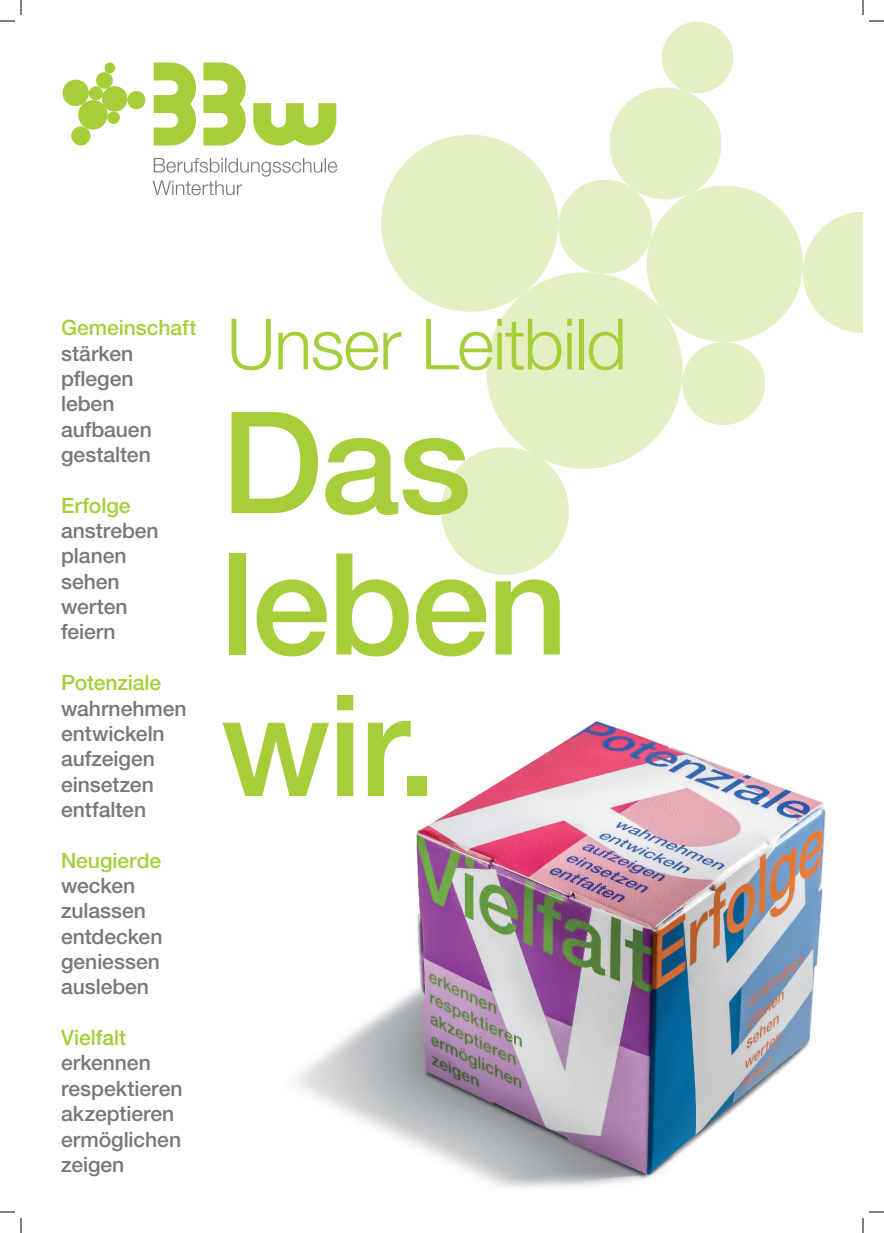
<style>
.page{position:relative;width:884px;height:1233px;background:#fff}
.page>*{position:absolute;margin:0;border:0;box-sizing:border-box;transform-origin:0 0}
.t1{font:500 141.4px "Helvetica Neue";letter-spacing:-.02em;color:#a6ce39}
.t2{font:300 70.7px "Helvetica Neue";letter-spacing:-.02em;color:#a6ce39}
.t3{font:500 21.1px "Helvetica Neue";color:#76787b}
.t4{font:500 21.1px "Helvetica Neue";letter-spacing:-.005em;color:#a6ce39}
</style>
<div class="page">
<img style="left:295px;top:721px;width:531px;height:467px">
<div style="left:381px;top:135px;width:177px;height:177px;background:#e4f0c3;border-radius:50%"></div>
<div style="left:647px;top:186px;width:156px;height:156px;background:#e4f0c3;border-radius:50%"></div>
<div style="left:486px;top:272px;width:197px;height:197px;background:#e4f0c3;border-radius:50%"></div>
<div style="left:558px;top:180px;width:94px;height:94px;background:#e4f0c3;border-radius:50%"></div>
<div style="left:662px;top:22px;width:71px;height:71px;background:#e4f0c3;border-radius:50%"></div>
<div style="left:682px;top:342px;width:83px;height:83px;background:#e4f0c3;border-radius:50%"></div>
<div style="left:609px;top:87px;width:112px;height:112px;background:#e4f0c3;border-radius:50%"></div>
<svg style="left:803px;top:212px;width:60px;height:121px"></svg>
<div style="left:441px;top:447px;width:128px;height:128px;background:#e4f0c3;border-radius:50%"></div>
<svg style="left:153px;top:158px;width:184px;height:37px"></svg>
<svg style="left:154px;top:62px;width:42px;height:83px"></svg>
<svg style="left:203px;top:62px;width:43px;height:83px"></svg>
<svg style="left:253px;top:103px;width:83px;height:42px"></svg>
<div style="left:62px;top:80px;width:27px;height:26px;background:#a6ce39;border-radius:50%"></div>
<div style="left:102px;top:86px;width:25px;height:26px;background:#a6ce39;border-radius:50%"></div>
<div style="left:78px;top:100px;width:30px;height:30px;background:#a6ce39;border-radius:50%"></div>
<div style="left:89px;top:86px;width:14px;height:14px;background:#a6ce39;border-radius:50%"></div>
<div style="left:105px;top:62px;width:10px;height:11px;background:#a6ce39;border-radius:50%"></div>
<div style="left:107px;top:111px;width:13px;height:13px;background:#a6ce39;border-radius:50%"></div>
<div style="left:96px;top:72px;width:17px;height:17px;background:#a6ce39;border-radius:50%"></div>
<div style="left:127px;top:91px;width:18px;height:18px;background:#a6ce39;border-radius:50%"></div>
<div style="left:71px;top:126px;width:19px;height:19px;background:#a6ce39;border-radius:50%"></div>
<svg style="left:0;top:1211px;width:15px;height:1px"></svg>
<svg style="left:869px;top:1211px;width:15px;height:1px"></svg>
<svg style="left:0;top:0;width:22px;height:22px"></svg>
<svg style="left:20px;top:1218px;width:2px;height:15px"></svg>
<svg style="left:862px;top:0;width:22px;height:22px"></svg>
<svg style="left:862px;top:1218px;width:2px;height:15px"></svg>
<p class="t4" style="left:61px;top:315px;width:137px">Gemeinschaft</p>
<p class="t3" style="left:61px;top:340px;width:74px">stärken</p>
<p class="t3" style="left:61px;top:366px;width:74px">pflegen</p>
<p class="t3" style="left:61px;top:391px;width:55px">leben</p>
<p class="t3" style="left:61px;top:416px;width:92px">aufbauen</p>
<p class="t3" style="left:61px;top:442px;width:91px">gestalten</p>
<p class="t4" style="left:61px;top:492px;width:71px">Erfolge</p>
<p class="t3" style="left:61px;top:518px;width:99px">anstreben</p>
<p class="t3" style="left:61px;top:543px;width:67px">planen</p>
<p class="t3" style="left:61px;top:568px;width:60px">sehen</p>
<p class="t3" style="left:61px;top:594px;width:68px">werten</p>
<p class="t3" style="left:61px;top:619px;width:56px">feiern</p>
<p class="t4" style="left:61px;top:670px;width:102px">Potenziale</p>
<p class="t3" style="left:61px;top:695px;width:127px">wahrnehmen</p>
<p class="t3" style="left:61px;top:721px;width:105px">entwickeln</p>
<p class="t3" style="left:61px;top:746px;width:95px">aufzeigen</p>
<p class="t3" style="left:61px;top:771px;width:94px">einsetzen</p>
<p class="t3" style="left:61px;top:797px;width:87px">entfalten</p>
<p class="t4" style="left:61px;top:847px;width:102px">Neugierde</p>
<p class="t3" style="left:61px;top:873px;width:76px">wecken</p>
<p class="t3" style="left:61px;top:898px;width:86px">zulassen</p>
<p class="t3" style="left:61px;top:923px;width:103px">entdecken</p>
<p class="t3" style="left:61px;top:949px;width:100px">geniessen</p>
<p class="t3" style="left:61px;top:974px;width:90px">ausleben</p>
<p class="t4" style="left:61px;top:1025px;width:67px">Vielfalt</p>
<p class="t3" style="left:61px;top:1050px;width:91px">erkennen</p>
<p class="t3" style="left:61px;top:1075px;width:123px">respektieren</p>
<p class="t3" style="left:61px;top:1101px;width:115px">akzeptieren</p>
<p class="t3" style="left:61px;top:1126px;width:122px">ermöglichen</p>
<p class="t3" style="left:61px;top:1151px;width:65px">zeigen</p>
<p class="t2" style="left:227px;top:301px;width:401px">Unser Leitbild</p>
<p class="t1" style="left:221px;top:378px;width:252px">Das</p>
<p class="t1" style="left:221px;top:520px;width:349px">leben</p>
<p class="t1" style="left:221px;top:661px;width:217px">wir.</p>
</div>
